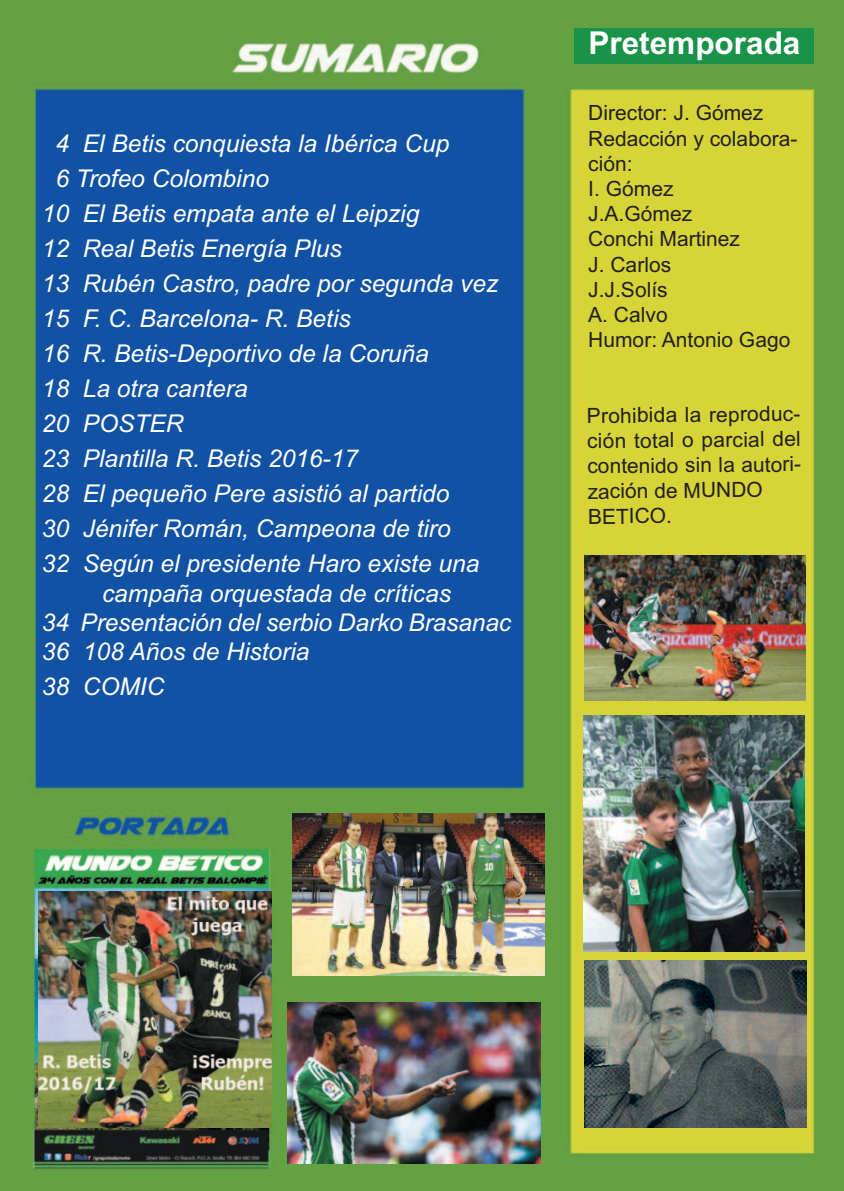
<style>
.page{position:relative;width:844px;height:1191px;background:#fff}
.page>*{position:absolute;margin:0;border:0;box-sizing:border-box;transform-origin:0 0}
.t1{font:700 31.5px "Arial";color:#fff}
.t2{font:italic 24.5px/29.4px "Arial";color:#fff}
.t3{font:21px/25.2px "Arial";color:#231f20}
</style>
<div class="page">
<img style="left:0;top:0;width:843px;height:1190px">
<div style="left:574px;top:28px;width:240px;height:35px;background:#199348"></div>
<img style="left:292px;top:814px;width:252px;height:161px">
<img style="left:288px;top:1002px;width:252px;height:161px">
<img style="left:584px;top:556px;width:221px;height:144px">
<img style="left:583px;top:715px;width:221px;height:236px">
<img style="left:584px;top:960px;width:222px;height:168px">
<img style="left:38px;top:891px;width:233px;height:237px">
<p class="t2" style="left:55px;top:129px;width:395px">4 El Betis conquiesta la Ibérica Cup</p>
<p class="t2" style="left:55px;top:164px;width:215px">6 Trofeo Colombino</p>
<p class="t2" style="left:42px;top:199px;width:379px">10 El Betis empata ante el Leipzig</p>
<p class="t2" style="left:42px;top:234px;width:301px">12 Real Betis Energía Plus</p>
<p class="t2" style="left:42px;top:269px;width:458px">13 Rubén Castro, padre por segunda vez</p>
<p class="t2" style="left:42px;top:304px;width:310px">15 F. C. Barcelona- R. Betis</p>
<p class="t2" style="left:42px;top:339px;width:388px">16 R. Betis-Deportivo de la Coruña</p>
<p class="t2" style="left:42px;top:374px;width:207px">18 La otra cantera</p>
<p class="t2" style="left:42px;top:409px;width:143px">20 POSTER</p>
<p class="t2" style="left:42px;top:444px;width:317px">23 Plantilla R. Betis 2016-17</p>
<p class="t2" style="left:42px;top:479px;width:409px">28 El pequeño Pere asistió al partido</p>
<p class="t2" style="left:42px;top:514px;width:410px">30 Jénifer Román, Campeona de tiro</p>
<p class="t2" style="left:42px;top:549px;width:439px">32 Según el presidente Haro existe una</p>
<p class="t2" style="left:42px;top:578px;width:470px;text-indent:60px">campaña orquestada de críticas<br>34 Presentación del serbio Darko Brasanac<br>36 108 Años de Historia</p>
<p class="t2" style="left:42px;top:672px;width:124px">38 COMIC</p>
<p class="t1" style="left:588px;top:24px;width:213px">Pretemporada</p>
<p class="t3" style="left:588px;top:100px;width:210px">Director: J. Gómez<br>Redacción y colabora&shy;ción:<br>I. Gómez<br>J.A.Gómez<br>Conchi Martinez<br>J. Carlos<br>J.J.Solís<br>A. Calvo<br>Humor: Antonio Gago</p>
<p class="t3" style="left:585px;top:404px;width:216px;rotate:-1deg">Prohibida la reproduc&shy;ción total o parcial del contenido sin la autori&shy;zación de MUNDO<br>BETICO.</p>
</div>
